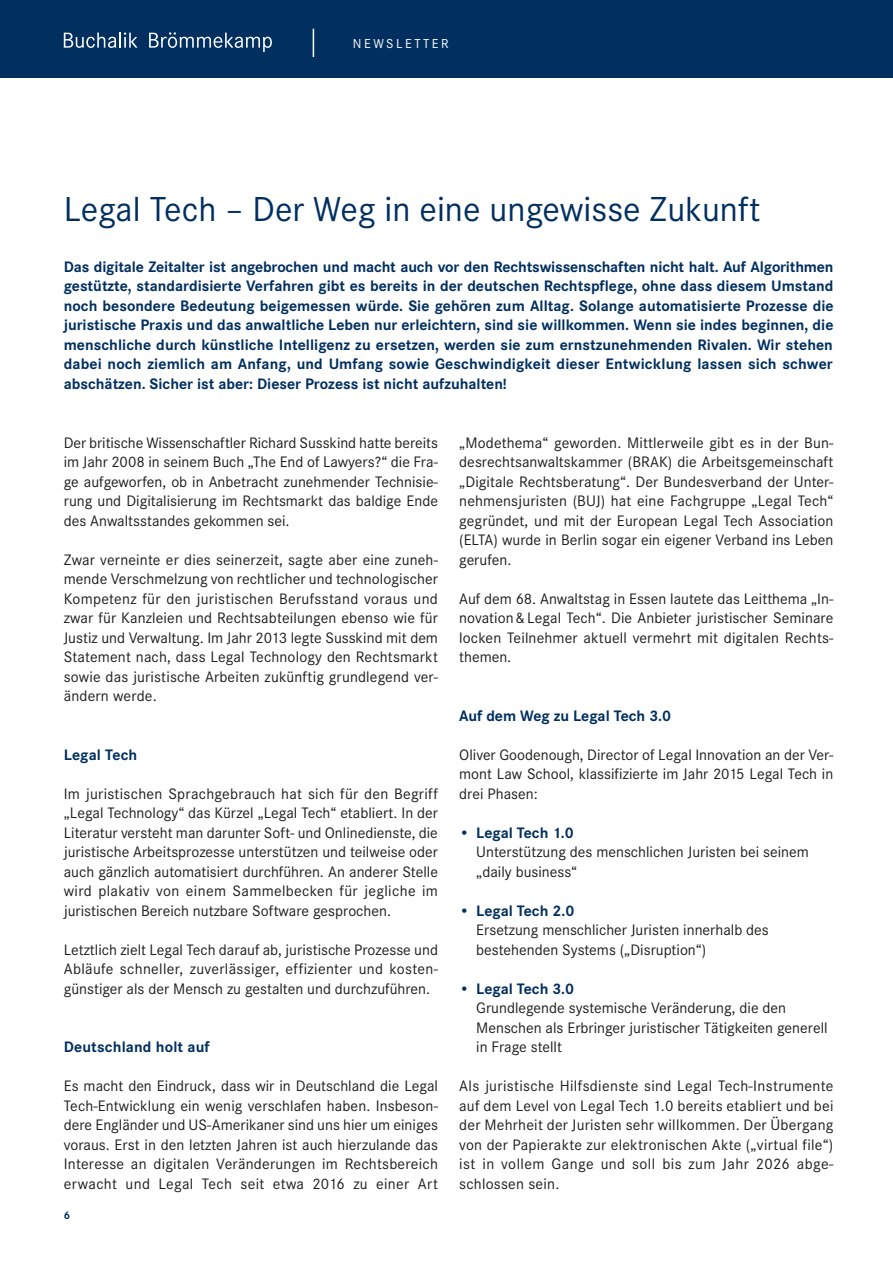
<style>
.page{position:relative;width:893px;height:1263px;background:#fff}
.page>*{position:absolute;margin:0;border:0;box-sizing:border-box;transform-origin:0 0}
.Headline{font:36px "Corporate S";color:#002f60}
._01_Copy{font:15.75px/19.5px "Corporate S";color:#1d1d1b;text-align:justify}
._03_Body_copy_einlei{font:700 15.75px/19.5px "Corporate S";color:#002f60;text-align:justify}
._04_Zwischenheadline{font:700 15.75px "Corporate S";letter-spacing:.005em;color:#002f60}
.Copy_bold_blau{font:700 15.75px "Corporate S";color:#002f60}
.t1{font:13.5px "Corporate S";letter-spacing:.185em;color:#fff}
.t2{font:700 11.25px "Corporate S";color:#002f60}
</style>
<div class="page">
<div style="left:0;top:0;width:893px;height:78px;background:#002f60"></div>
<svg style="left:313px;top:29px;width:1px;height:28px"></svg>
<svg style="left:64px;top:32px;width:74px;height:16px"></svg>
<svg style="left:149px;top:32px;width:123px;height:20px"></svg>
<p class="t1" style="left:353px;top:35px;width:97px">NEWSLETTER</p>
<p class="Headline" style="left:64px;top:189px;width:698px">Legal Tech – Der Weg in eine ungewisse Zukunft</p>
<p class="_03_Body_copy_einlei" style="left:64px;top:257px;width:771px">Das digitale Zeitalter ist angebrochen und macht auch vor den Rechtswissenschaften nicht halt. Auf Algorithmen gestützte, standardisierte Verfahren gibt es bereits in der deutschen Rechtspflege, ohne dass diesem Umstand noch besondere Bedeutung beigemessen würde. Sie gehören zum Alltag. Solange automatisierte Prozesse die juristische Praxis und das anwaltliche Leben nur erleichtern, sind sie willkommen. Wenn sie indes beginnen, die menschliche durch künstliche Intelligenz zu ersetzen, werden sie zum ernstzunehmenden Rivalen. Wir stehen dabei noch ziemlich am Anfang, und Umfang sowie Geschwindigkeit dieser Entwicklung lassen sich schwer abschätzen. Sicher ist aber: Dieser Prozess ist nicht aufzuhalten!</p>
<p class="_01_Copy" style="left:64px;top:433px;width:376px">Der britische Wissenschaftler Richard Susskind hatte bereits im Jahr 2008 in seinem Buch „The End of Lawyers?“ die Fra&shy;ge aufgeworfen, ob in Anbetracht zunehmender Technisie&shy;rung und Digitalisierung im Rechtsmarkt das baldige Ende des Anwaltsstandes gekommen sei.</p>
<p class="_01_Copy" style="left:64px;top:550px;width:376px">Zwar verneinte er dies seinerzeit, sagte aber eine zuneh&shy;mende Verschmelzung von rechtlicher und technologischer Kompetenz für den juristischen Berufsstand voraus und zwar für Kanzleien und Rechtsabteilungen ebenso wie für Justiz und Verwaltung. Im Jahr 2013 legte Susskind mit dem Statement nach, dass Legal Technology den Rechtsmarkt sowie das juristische Arbeiten zukünftig grundlegend ver&shy;ändern werde.</p>
<p class="_04_Zwischenheadline" style="left:64px;top:745px;width:75px">Legal Tech</p>
<p class="_01_Copy" style="left:64px;top:784px;width:376px">Im juristischen Sprachgebrauch hat sich für den Begriff „Legal Technology“ das Kürzel „Legal Tech“ etabliert. In der Literatur versteht man darunter Soft- und Onlinedienste, die juristische Arbeitsprozesse unterstützen und teilweise oder auch gänzlich automatisiert durchführen. An anderer Stelle wird plakativ von einem Sammelbecken für jegliche im juristischen Bereich nutzbare Software gesprochen.</p>
<p class="_01_Copy" style="left:64px;top:940px;width:376px">Letztlich zielt Legal Tech darauf ab, juristische Prozesse und Abläufe schneller, zuverlässiger, effizienter und kosten&shy;günstiger als der Mensch zu gestalten und durchzuführen.</p>
<p class="_04_Zwischenheadline" style="left:64px;top:1038px;width:147px">Deutschland holt auf</p>
<p class="_01_Copy" style="left:64px;top:1076px;width:376px">Es macht den Eindruck, dass wir in Deutschland die Legal Tech-Entwicklung ein wenig verschlafen haben. Insbeson&shy;dere Engländer und US-Amerikaner sind uns hier um einiges voraus. Erst in den letzten Jahren ist auch hierzulande das Interesse an digitalen Veränderungen im Rechtsbereich erwacht und Legal Tech seit etwa 2016 zu einer Art</p>
<p class="t2" style="left:64px;top:1209px;width:8px">6</p>
<p class="_01_Copy" style="left:459px;top:433px;width:376px">„Modethema“ geworden. Mittlerweile gibt es in der Bun&shy;desrechtsanwaltskammer (BRAK) die Arbeitsgemeinschaft „Digitale Rechtsberatung“. Der Bundesverband der Unter&shy;nehmensjuristen (BUJ) hat eine Fachgruppe „Legal Tech“ gegründet, und mit der European Legal Tech Association (ELTA) wurde in Berlin sogar ein eigener Verband ins Leben gerufen.</p>
<p class="_01_Copy" style="left:459px;top:589px;width:376px">Auf dem 68. Anwaltstag in Essen lautete das Leitthema „In&shy;novation&amp;Legal Tech“. Die Anbieter juristischer Seminare locken Teilnehmer aktuell vermehrt mit digitalen Rechts&shy;themen.</p>
<p class="_04_Zwischenheadline" style="left:459px;top:706px;width:213px">Auf dem Weg zu Legal Tech 3.0</p>
<p class="_01_Copy" style="left:459px;top:745px;width:376px">Oliver Goodenough, Director of Legal Innovation an der Ver&shy;mont Law School, klassifizierte im Jahr 2015 Legal Tech in drei Phasen:</p>
<p class="Copy_bold_blau" style="left:459px;top:823px;width:116px">• Legal Tech 1.0</p>
<p class="_01_Copy" style="left:476px;top:842px;width:334px">Unterstützung des menschlichen Juristen bei seinem „daily business“</p>
<p class="Copy_bold_blau" style="left:459px;top:901px;width:117px">• Legal Tech 2.0</p>
<p class="_01_Copy" style="left:476px;top:920px;width:294px">Ersetzung menschlicher Juristen innerhalb des bestehenden Systems („Disruption“)</p>
<p class="Copy_bold_blau" style="left:459px;top:979px;width:116px">• Legal Tech 3.0</p>
<p class="_01_Copy" style="left:476px;top:998px;width:353px;text-align:left">Grundlegende systemische Veränderung, die den<br>Menschen als Erbringer juristischer Tätigkeiten generell in Frage stellt</p>
<p class="_01_Copy" style="left:459px;top:1076px;width:376px">Als juristische Hilfsdienste sind Legal Tech-Instrumente auf dem Level von Legal Tech 1.0 bereits etabliert und bei der Mehrheit der Juristen sehr willkommen. Der Übergang von der Papierakte zur elektronischen Akte („virtual file“) ist in vollem Gange und soll bis zum Jahr 2026 abge&shy;schlossen sein.</p>
</div>
